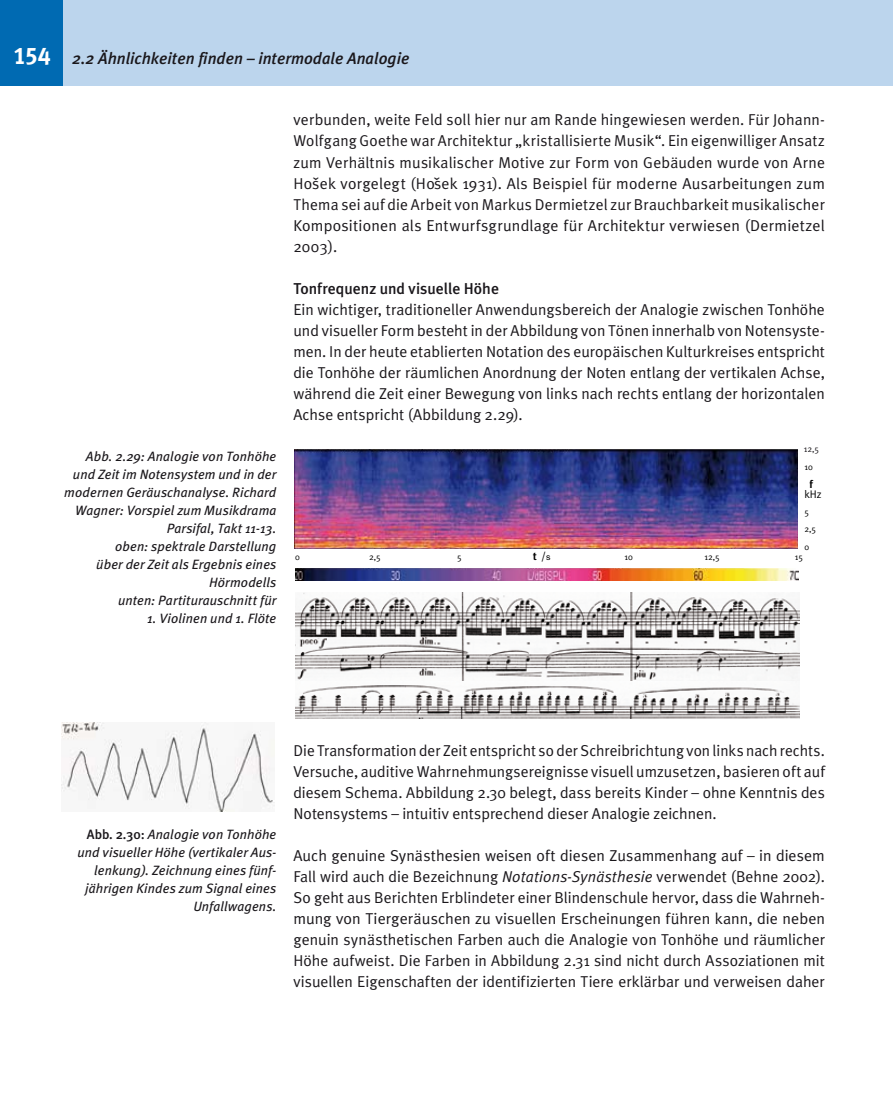
<style>
.page{position:relative;width:893px;height:1106px;background:#fff}
.page>*{position:absolute;margin:0;border:0;box-sizing:border-box;transform-origin:0 0}
.t1{font:italic 500 16.5px "Meta Plus";color:#1a171b}
.t2{font:15.75px/21px "Meta Plus Normal";letter-spacing:.005em;color:#1a171b;text-align:justify}
.t3{font:500 15.75px "Meta Plus";color:#1a171b}
.t4{font:italic 13.5px/18px "Meta Plus";letter-spacing:.01em;color:#1a171b;text-align:right}
.t5{font:700 10.95px "Meta Plus";color:#000}
.t6{font:10.95px "Meta Plus Normal";color:#000}
.t7{font:8.85px/17.7px "Meta Plus Normal";color:#000}
.t8{font:8.85px "Meta Plus Normal";color:#1a171b}
.s1{font-family:"Meta Plus Bold Caps";font-weight:400;font-style:normal;font-size:24px;color:#fff}
.s2{font-family:"Meta Plus Normal";font-weight:400}
.s3{font-family:"Arial";font-weight:400;font-size:8.85px}
.s4{font-weight:500;font-style:normal}
.s5{font-style:italic}
</style>
<div class="page">
<div style="left:0;top:0;width:64px;height:85px;background:#006ab2"></div>
<div style="left:64px;top:0;width:829px;height:85px;background:#bcd5ed"></div>
<img style="left:295px;top:449px;width:503px;height:100px">
<img style="left:295px;top:592px;width:504px;height:126px">
<img style="left:295px;top:568px;width:503px;height:12px">
<img style="left:62px;top:722px;width:212px;height:89px">
<p class="t1" style="left:13px;top:49px;width:398px"><span class="s1">154</span> 2.2 Ähnlichkeiten finden – intermodale Analogie</p>
<p class="t4" style="left:64px;top:447px;width:214px">Abb. 2.29: Analogie von Tonhöhe und Zeit im Notensystem und in der modernen Geräuschanalyse. Richard<br>Wagner: Vorspiel zum Musikdrama<br>Parsifal, Takt 11-13.<br>oben: spektrale Darstellung<br>über der Zeit als Ergebnis eines<br>Hörmodells<br>unten: Partiturauschnitt für</p>
<p class="t4" style="left:147px;top:609px;width:131px">1. Violinen und 1. Flöte</p>
<p class="t2" style="left:293px;top:109px;width:533px">verbunden, weite Feld soll hier nur am Rande hingewiesen werden. Für Johann-Wolfgang Goethe war Architektur „kristallisierte Musik“. Ein eigenwilliger Ansatz zum Verhältnis musikalischer Motive zur Form von Gebäuden wurde von Arne Ho˘sek vorgelegt (Ho˘sek 1931). Als Beispiel für moderne Ausarbeitungen zum Thema sei auf die Arbeit von Markus Dermietzel zur Brauchbarkeit musikalischer Kompositionen als Entwurfsgrundlage für Architektur verwiesen (Dermietzel 2003).</p>
<p class="t3" style="left:293px;top:279px;width:207px">Tonfrequenz und visuelle Höhe</p>
<p class="t2" style="left:293px;top:298px;width:533px">Ein wichtiger, traditioneller Anwendungsbereich der Analogie zwischen Tonhöhe und visueller Form besteht in der Abbildung von Tönen innerhalb von Notensyste&shy;men. In der heute etablierten Notation des europäischen Kulturkreises entspricht die Tonhöhe der räumlichen Anordnung der Noten entlang der vertikalen Achse, während die Zeit einer Bewegung von links nach rechts entlang der horizontalen Achse entspricht (Abbildung 2.29).</p>
<p class="t8" style="left:804px;top:444px;width:17px">12,5</p>
<p class="t7" style="left:804px;top:458px;width:10px">10</p>
<p class="t5" style="left:809px;top:478px;width:5px">f</p>
<p class="t6" style="left:804px;top:488px;width:19px">kHz</p>
<p class="t7" style="left:804px;top:502px;width:13px">5<br>2,5<br>0</p>
<p class="t7" style="left:295px;top:548px;width:6px">0</p>
<p class="t7" style="left:369px;top:548px;width:13px">2,5</p>
<p class="t7" style="left:457px;top:548px;width:6px">5</p>
<p class="t5" style="left:533px;top:550px;width:19px">t <span class="s2">/</span><span class="s3">s</span></p>
<p class="t7" style="left:624px;top:548px;width:10px">10</p>
<p class="t7" style="left:704px;top:548px;width:17px">12,5</p>
<p class="t7" style="left:795px;top:548px;width:10px">15</p>
<p class="t4" style="left:77px;top:825px;width:200px"><span class="s4">Abb. 2.30:</span> Analogie von Tonhöhe und visueller Höhe (vertikaler Aus&shy;lenkung). Zeichnung eines fünf&shy;jährigen Kindes zum Signal eines<br>Unfallwagens.</p>
<p class="t2" style="left:293px;top:739px;width:533px">Die Transformation der Zeit entspricht so der Schreibrichtung von links nach rechts.<br>Versuche, auditive Wahrnehmungsereignisse visuell umzusetzen, basieren oft auf diesem Schema. Abbildung 2.30 belegt, dass bereits Kinder – ohne Kenntnis des Notensystems – intuitiv entsprechend dieser Analogie zeichnen.</p>
<p class="t2" style="left:293px;top:844px;width:533px">Auch genuine Synästhesien weisen oft diesen Zusammenhang auf – in diesem Fall wird auch die Bezeichnung <span class="s5">Notations-Synästhesie</span> verwendet (Behne 2002).<br>So geht aus Berichten Erblindeter einer Blindenschule hervor, dass die Wahrneh&shy;mung von Tiergeräuschen zu visuellen Erscheinungen führen kann, die neben genuin synästhetischen Farben auch die Analogie von Tonhöhe und räumlicher Höhe aufweist. Die Farben in Abbildung 2.31 sind nicht durch Assoziationen mit visuellen Eigenschaften der identifizierten Tiere erklärbar und verweisen daher</p>
</div>
